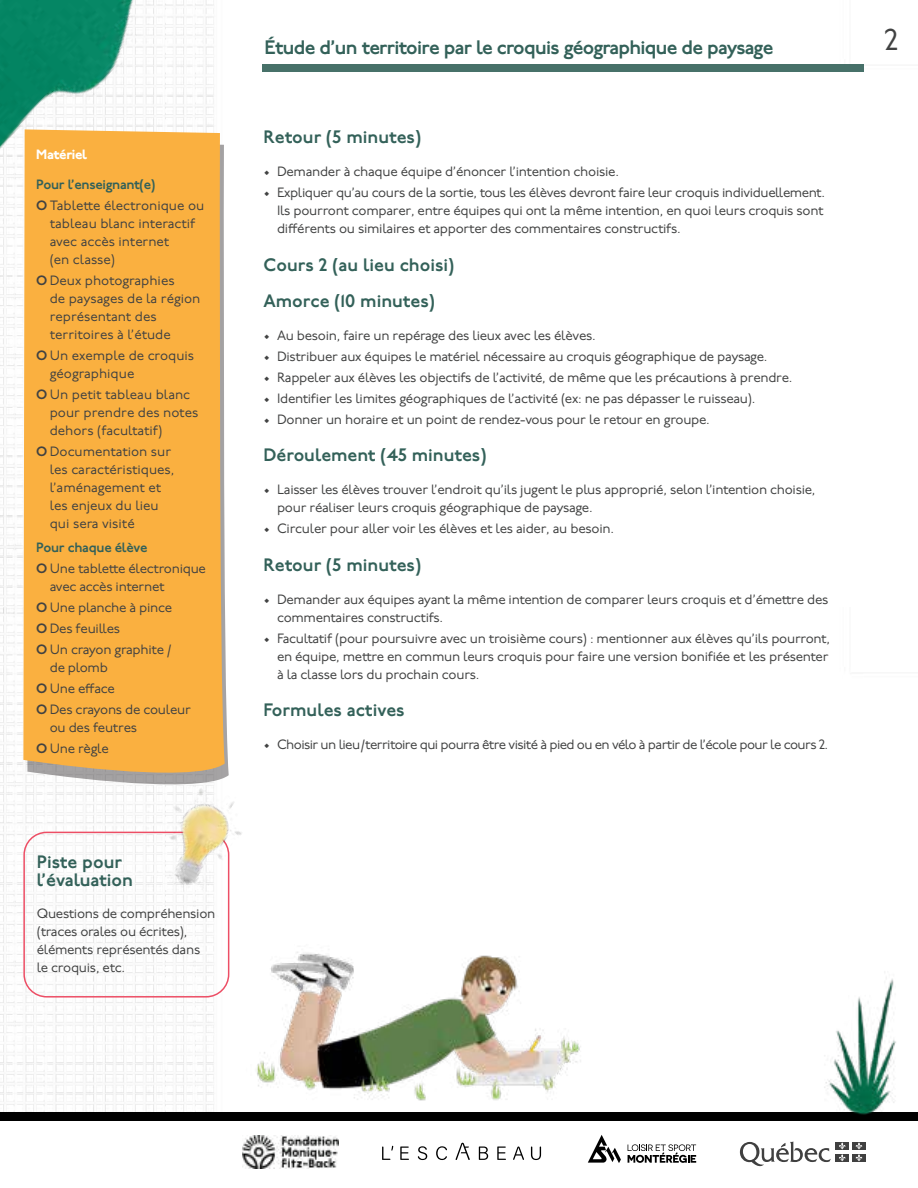
<style>
.page{position:relative;width:918px;height:1188px;background:#fff}
.page>*{position:absolute;margin:0;border:0;box-sizing:border-box;transform-origin:0 0}
.t1{font:30px "P22 Underground";color:#414242}
.t2{font:600 19.5px "P22 Underground";letter-spacing:-.035em;color:#336159}
.t3{font:600 18px/36px "P22 Underground";color:#336159}
.t4{font:13.5px/18px "P22 Underground";letter-spacing:-.02em;color:#414242}
.t5{font:13.5px/18px "P22 Underground";color:#414242}
.t6{font:13.5px "P22 Underground";letter-spacing:-.045em;color:#414242}
.t7{font:800 13.5px "P22 Underground";letter-spacing:-.02em;color:#fff}
.s1{font-weight:600;color:#336159}
.s2{font-weight:600}
</style>
<div class="page">
<img style="left:0;top:608px;width:126px;height:504px">
<div style="left:263px;top:64px;width:601px;height:8px;background:#477169"></div>
<div style="left:0;top:1112px;width:918px;height:8px;background:#000"></div>
<img style="left:0;top:0;width:263px;height:586px">
<div style="left:23px;top:832px;width:206px;height:166px;border:2px solid #ed4e65;border-radius:22px"></div>
<svg style="left:27px;top:141px;width:202px;height:646px"></svg>
<div style="left:23px;top:129px;width:202px;height:657px;background:#fab040"></div>
<img style="left:746px;top:977px;width:172px;height:190px">
<img style="left:126px;top:788px;width:620px;height:381px">
<svg style="left:382px;top:1146px;width:11px;height:14px"></svg>
<svg style="left:400px;top:1147px;width:9px;height:13px"></svg>
<svg style="left:418px;top:1146px;width:9px;height:14px"></svg>
<svg style="left:436px;top:1146px;width:11px;height:14px"></svg>
<svg style="left:479px;top:1147px;width:9px;height:13px"></svg>
<svg style="left:497px;top:1147px;width:9px;height:13px"></svg>
<svg style="left:513px;top:1147px;width:11px;height:13px"></svg>
<svg style="left:531px;top:1147px;width:10px;height:13px"></svg>
<svg style="left:456px;top:1143px;width:14px;height:17px"></svg>
<p class="t7" style="left:36px;top:147px;width:52px">Matériel</p>
<p class="t5" style="left:36px;top:175px;width:170px;line-height:21px"><span class="s1">Pour l’enseignant(e)<br></span><span class="s2">O</span> Tablette électronique ou</p>
<p class="t5" style="left:50px;top:215px;width:147px">tableau blanc interactif avec accès internet<br>(en classe)</p>
<p class="t5" style="left:50px;top:272px;width:152px;text-indent:-13px"><span class="s2">O</span> Deux photographies<br>de paysages de la région représentant des territoires à l’étude</p>
<p class="t5" style="left:50px;top:347px;width:146px;text-indent:-13px"><span class="s2">O</span> Un exemple de croquis géographique</p>
<p class="t5" style="left:50px;top:386px;width:150px;text-indent:-13px"><span class="s2">O</span> Un petit tableau blanc pour prendre des notes dehors (facultatif)</p>
<p class="t5" style="left:50px;top:443px;width:126px;text-indent:-13px"><span class="s2">O</span> Documentation sur les caractéristiques, l’aménagement et les enjeux du lieu qui sera visité</p>
<p class="t4" style="left:36px;top:538px;width:171px;line-height:21px"><span class="s1">Pour chaque élève<br></span><span class="s2">O</span> Une tablette électronique</p>
<p class="t4" style="left:36px;top:577px;width:137px;line-height:21px;text-indent:14px">avec accès internet<br><span class="s2">O</span> Une planche à pince<br><span class="s2">O</span> Des feuilles<br><span class="s2">O</span> Un crayon graphite /</p>
<p class="t4" style="left:36px;top:658px;width:156px;line-height:21px;text-indent:14px">de plomb<br><span class="s2">O</span> Une efface<br><span class="s2">O</span> Des crayons de couleur</p>
<p class="t4" style="left:36px;top:718px;width:102px;line-height:21px;text-indent:14px">ou des feutres<br><span class="s2">O</span> Une règle</p>
<h3 class="t3" style="left:37px;top:854px;width:98px;line-height:18px">Piste pour l’évaluation</h3>
<p class="t4" style="left:37px;top:905px;width:180px">Questions de compréhension (traces orales ou écrites), éléments représentés dans<br>le croquis, etc.</p>
<h2 class="t2" style="left:265px;top:36px;width:510px">Étude d’un territoire par le croquis géographique de paysage</h2>
<h1 class="t1" style="left:884px;top:23px;width:16px">2</h1>
<h3 class="t3" style="left:264px;top:120px;width:159px">Retour (5 minutes)</h3>
<p class="t4" style="left:264px;top:163px;width:357px">• Demander à chaque équipe d’énoncer l’intention choisie.</p>
<p class="t4" style="left:277px;top:184px;width:550px;text-align:justify;text-indent:-14px">• Expliquer qu’au cours de la sortie, tous les élèves devront faire leur croquis individuellement.<br>Ils pourront comparer, entre équipes qui ont la même intention, en quoi leurs croquis sont différents ou similaires et apporter des commentaires constructifs.</p>
<h3 class="t3" style="left:264px;top:247px;width:192px">Cours 2 (au lieu choisi)<br>Amorce (10 minutes)</h3>
<p class="t4" style="left:264px;top:327px;width:334px">• Au besoin, faire un repérage des lieux avec les élèves.</p>
<p class="t4" style="left:264px;top:348px;width:506px">• Distribuer aux équipes le matériel nécessaire au croquis géographique de paysage.</p>
<p class="t4" style="left:264px;top:369px;width:530px">• Rappeler aux élèves les objectifs de l’activité, de même que les précautions à prendre.</p>
<p class="t4" style="left:264px;top:390px;width:493px">• Identifier les limites géographiques de l’activité (ex: ne pas dépasser le ruisseau).</p>
<p class="t4" style="left:264px;top:411px;width:448px">• Donner un horaire et un point de rendez-vous pour le retour en groupe.</p>
<h3 class="t3" style="left:264px;top:438px;width:224px">Déroulement (45 minutes)</h3>
<p class="t4" style="left:277px;top:481px;width:540px;text-indent:-14px">• Laisser les élèves trouver l’endroit qu’ils jugent le plus approprié, selon l’intention choisie, pour réaliser leurs croquis géographique de paysage.</p>
<p class="t4" style="left:264px;top:520px;width:352px">• Circuler pour aller voir les élèves et les aider, au besoin.</p>
<h3 class="t3" style="left:264px;top:547px;width:159px">Retour (5 minutes)</h3>
<p class="t4" style="left:277px;top:591px;width:553px;text-indent:-14px">• Demander aux équipes ayant la même intention de comparer leurs croquis et d’émettre des commentaires constructifs.</p>
<p class="t4" style="left:277px;top:630px;width:555px;text-align:justify;text-indent:-14px">• Facultatif (pour poursuivre avec un troisième cours) : mentionner aux élèves qu’ils pourront, en équipe, mettre en commun leurs croquis pour faire une version bonifiée et les présenter à la classe lors du prochain cours.</p>
<h3 class="t3" style="left:264px;top:693px;width:143px">Formules actives</h3>
<p class="t6" style="left:264px;top:737px;width:566px">• Choisir un lieu/territoire qui pourra être visité à pied ou en vélo à partir de l’école pour le cours 2.</p>
</div>
